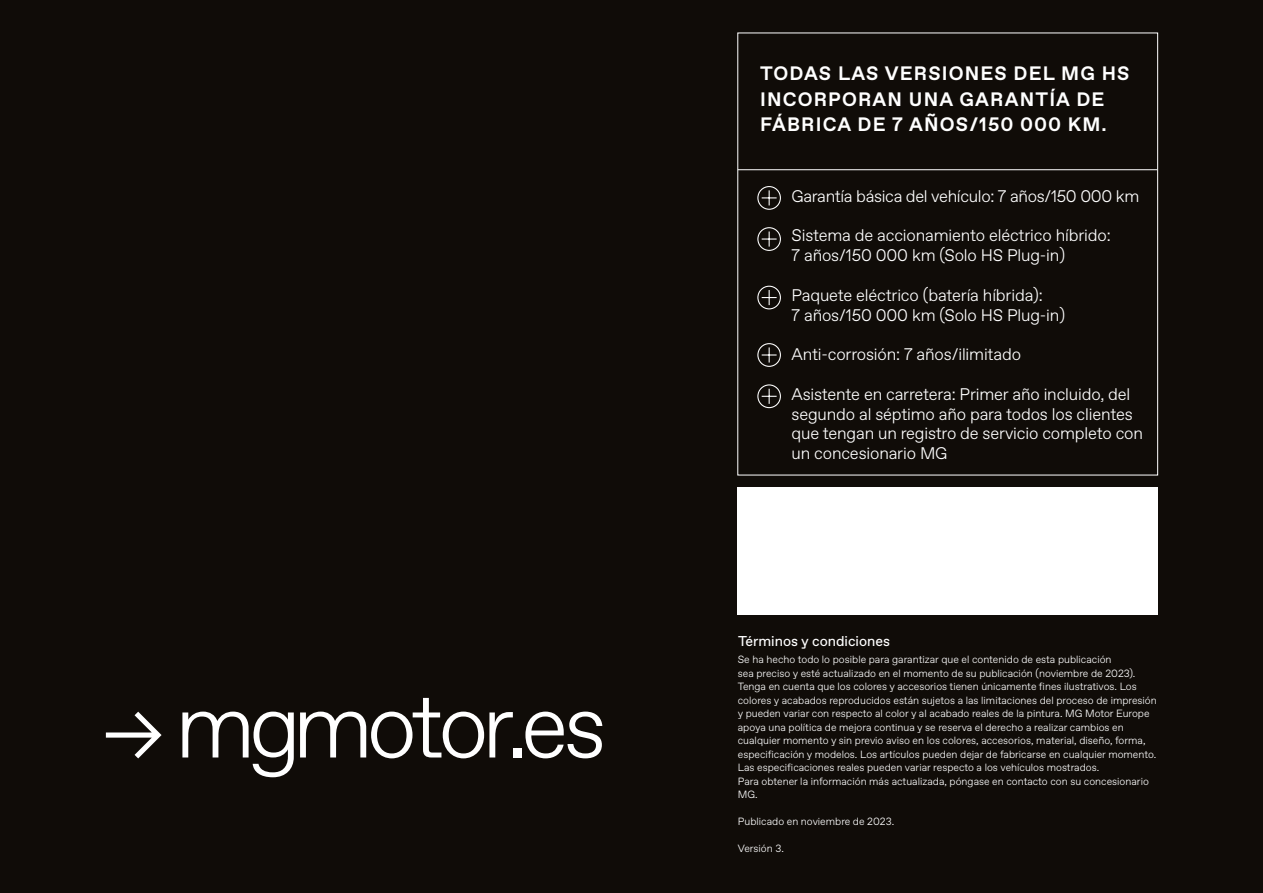
<style>
.page{position:relative;width:1263px;height:893px;background:#100c08}
.page>*{position:absolute;margin:0;border:0;box-sizing:border-box;transform-origin:0 0}
.t1{font:300 90px "Favorit Std";letter-spacing:-.07em;color:#fff}
.t2{font:700 19.5px/25px "Favorit Std";letter-spacing:.06em;color:#fff}
.t3{font:300 16.8px/19.8px "Favorit Std";letter-spacing:-.01em;color:#fff}
.t4{font:14.25px "Favorit Std";color:#fff}
.t5{font:300 10.5px/13.5px "Favorit Std";color:#fff}
.s1{font-size:75.3px}
</style>
<div class="page">
<div style="left:737px;top:487px;width:420px;height:128px;background:#fff"></div>
<hr style="left:738px;top:169px;width:419px;height:1px;background:#fff">
<svg style="left:757px;top:186px;width:24px;height:24px"></svg>
<svg style="left:757px;top:227px;width:24px;height:24px"></svg>
<svg style="left:757px;top:285px;width:24px;height:25px"></svg>
<svg style="left:757px;top:343px;width:24px;height:24px"></svg>
<svg style="left:757px;top:384px;width:24px;height:25px"></svg>
<h1 class="t1" style="left:104px;top:666px;width:504px"><span class="s1">→</span> mgmotor.es</h1>
<h2 class="t2" style="left:760px;top:61px;width:371px">TODAS LAS VERSIONES DEL MG HS<br>INCORPORAN UNA GARANTÍA DE<br>FÁBRICA DE 7 AÑOS/150 000 KM.</h2>
<h3 class="t3" style="left:791px;top:185px;width:349px">Garantía básica del vehículo: 7 años/150 000 km</h3>
<h3 class="t3" style="left:791px;top:225px;width:321px">Sistema de accionamiento eléctrico híbrido:<br>7 años/150 000 km (Solo HS Plug-in)</h3>
<h3 class="t3" style="left:791px;top:284px;width:275px">Paquete eléctrico (batería híbrida):<br>7 años/150 000 km (Solo HS Plug-in)</h3>
<h3 class="t3" style="left:791px;top:344px;width:231px">Anti-corrosión: 7 años/ilimitado</h3>
<h3 class="t3" style="left:791px;top:383px;width:353px">Asistente en carretera: Primer año incluido, del segundo al séptimo año para todos los clientes que tengan un registro de servicio completo con un concesionario MG</h3>
<h3 class="t4" style="left:738px;top:632px;width:154px">Términos y condiciones</h3>
<p class="t5" style="left:738px;top:652px;width:420px">Se ha hecho todo lo posible para garantizar que el contenido de esta publicación<br>sea preciso y esté actualizado en el momento de su publicación (noviembre de 2023).<br>Tenga en cuenta que los colores y accesorios tienen únicamente fines ilustrativos. Los colores y acabados reproducidos están sujetos a las limitaciones del proceso de impresión y pueden variar con respecto al color y al acabado reales de la pintura. MG Motor Europe apoya una política de mejora continua y se reserva el derecho a realizar cambios en cualquier momento y sin previo aviso en los colores, accesorios, material, diseño, forma, especificación y modelos. Los artículos pueden dejar de fabricarse en cualquier momento.<br>Las especificaciones reales pueden variar respecto a los vehículos mostrados.<br>Para obtener la información más actualizada, póngase en contacto con su concesionario MG.</p>
<p class="t5" style="left:738px;top:814px;width:158px">Publicado en noviembre de 2023.</p>
<p class="t5" style="left:738px;top:841px;width:48px">Versión 3.</p>
</div>
